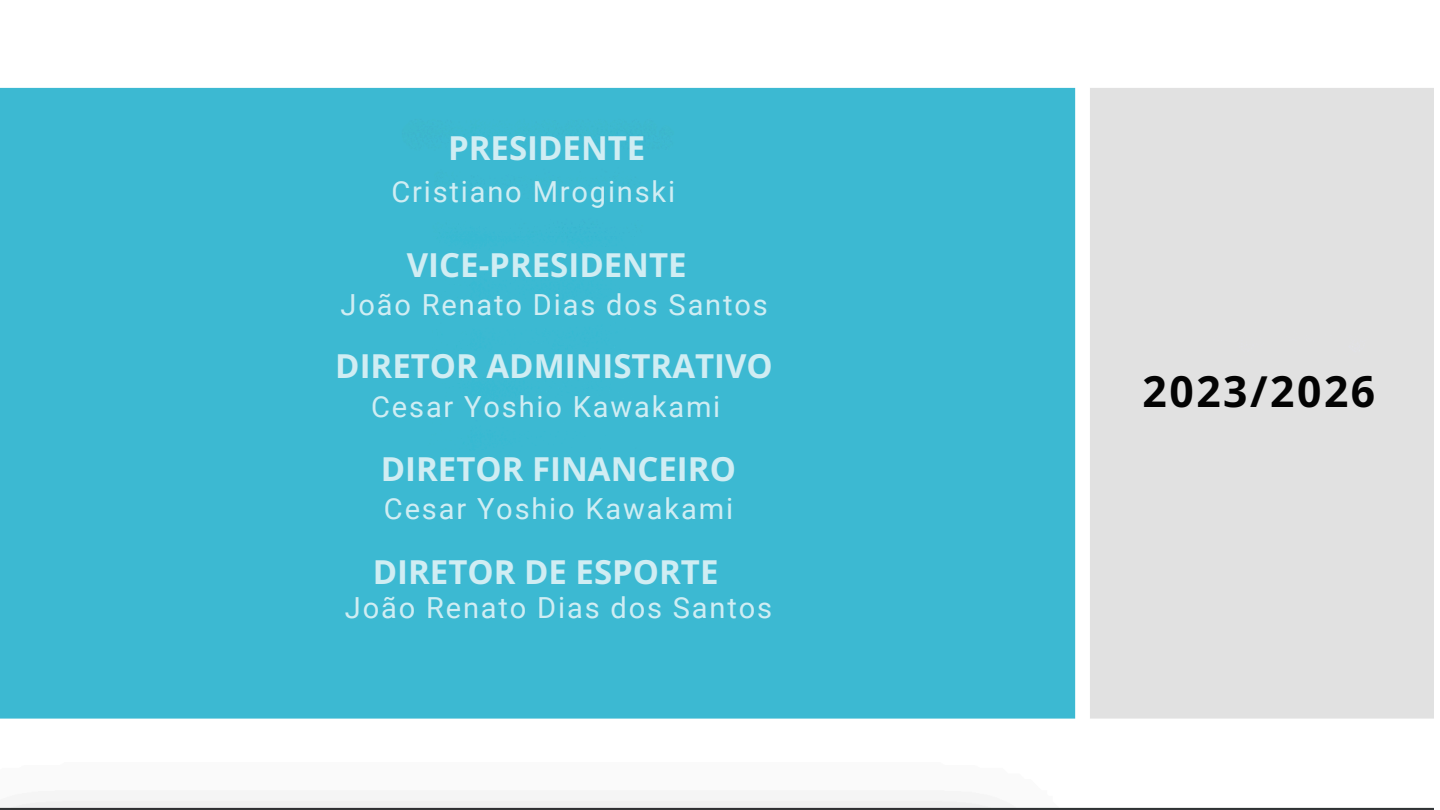
<style>
.page{position:relative;width:1440px;height:810px;background:#fff}
.page>*{position:absolute;margin:0;border:0;box-sizing:border-box;transform-origin:0 0}
.t1{font:700 42.7px "Open Sans";letter-spacing:.06em;color:#030303}
.t2{font:700 33px "Open Sans";color:#d0edf3}
.t3{font:29px "Roboto";letter-spacing:.065em;color:#d0edf3}
</style>
<div class="page">
<img style="left:0;top:87px;width:1433px;height:723px">
<h2 class="t2" style="left:448px;top:125px;width:199px">PRESIDENTE</h2>
<p class="t3" style="left:392px;top:175px;width:285px">Cristiano Mroginski</p>
<p class="t2" style="left:407px;top:242px;width:281px">VICE-PRESIDENTE</p>
<h2 class="t3" style="left:341px;top:288px;width:429px">João Renato Dias dos Santos</h2>
<p class="t2" style="left:335px;top:342px;width:439px">DIRETOR ADMINISTRATIVO</p>
<h2 class="t3" style="left:371px;top:390px;width:351px">Cesar Yoshio Kawakami</h2>
<h2 class="t2" style="left:381px;top:446px;width:357px">DIRETOR FINANCEIRO</h2>
<p class="t3" style="left:384px;top:492px;width:351px">Cesar Yoshio Kawakami</p>
<p class="t2" style="left:373px;top:549px;width:347px">DIRETOR DE ESPORTE</p>
<h1 class="t3" style="left:345px;top:591px;width:429px">João Renato Dias dos Santos</h1>
<h2 class="t1" style="left:1143px;top:361px;width:234px">2023/2026</h2>
</div>
